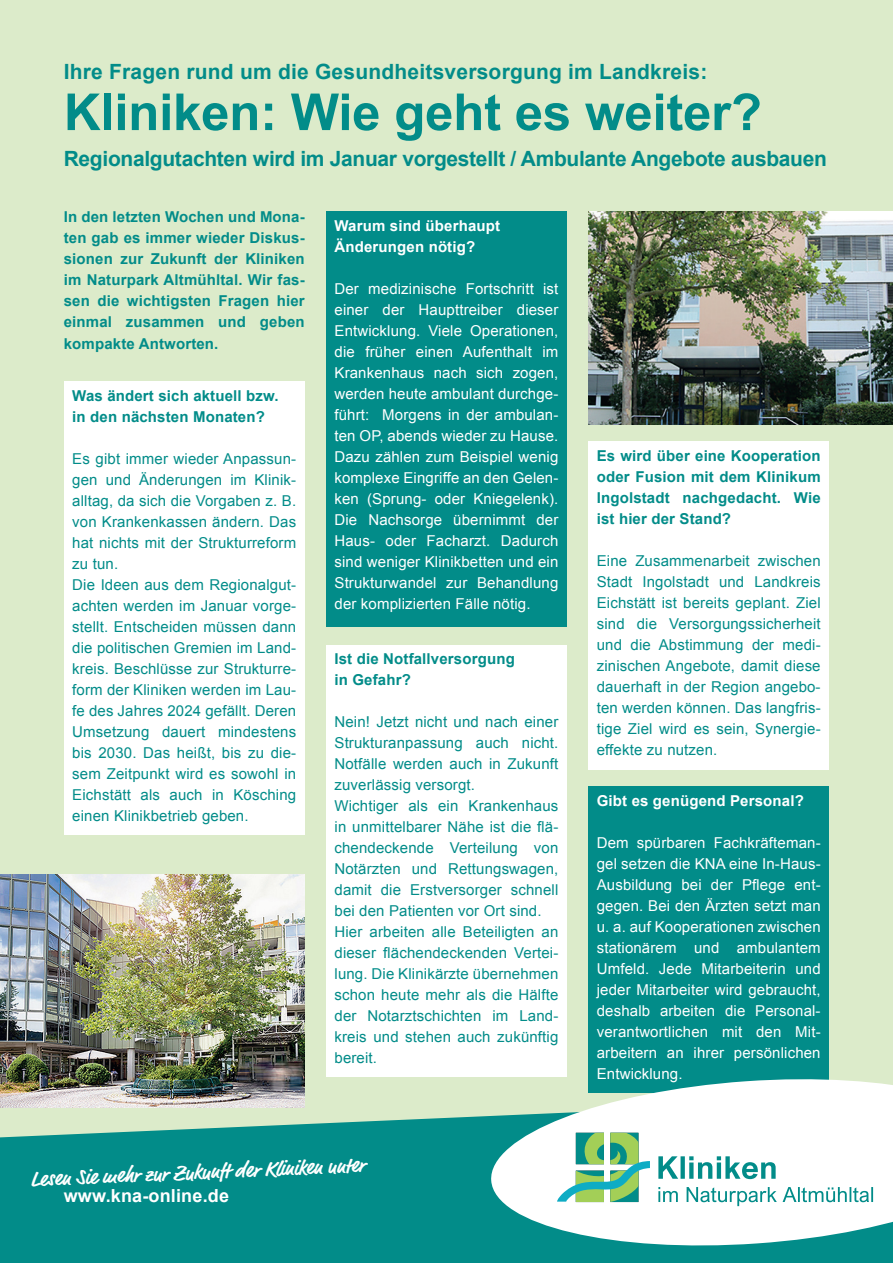
<style>
.page{position:relative;width:893px;height:1263px;background:#fff}
.page>*{position:absolute;margin:0;border:0;box-sizing:border-box;transform-origin:0 0}
.t1{font:700 51px "Arial";letter-spacing:-.005em;color:#028c89}
.t2{font:700 21px "Arial";letter-spacing:-.015em;color:#028c89}
.t3{font:700 21px "Arial";letter-spacing:.01em;color:#028c89}
.t4{font:700 21px "Market Pro";color:#fff}
.t5{font:700 18px "Arial";letter-spacing:.01em;color:#fff}
.t6{font:15px/21px "Arial";letter-spacing:.01em;color:#028c89}
.t7{font:15px/21px "Arial";letter-spacing:.01em;color:#fff;text-align:justify}
.t8{font:700 15px/21px "Arial";letter-spacing:.01em;color:#028c89;text-align:justify}
.t9{font:700 15px/21px "Arial";letter-spacing:.01em;color:#fff}
</style>
<div class="page">
<div style="left:0;top:0;width:893px;height:1176px;background:#dcebca"></div>
<svg style="left:0;top:1116px;width:893px;height:147px;background:#11928d"></svg>
<img style="left:0;top:875px;width:305px;height:233px">
<div style="left:64px;top:381px;width:241px;height:454px;background:#fff"></div>
<img style="left:588px;top:212px;width:305px;height:212px">
<div style="left:326px;top:212px;width:241px;height:415px;background:#028c89"></div>
<div style="left:326px;top:645px;width:241px;height:431px;background:#fff"></div>
<div style="left:588px;top:442px;width:241px;height:328px;background:#fff"></div>
<div style="left:588px;top:786px;width:241px;height:307px;background:#028c89"></div>
<svg style="left:488px;top:1076px;width:405px;height:177px;fill:#fff"></svg>
<svg style="left:557px;top:1133px;width:93px;height:69px;background:#99d1ac"></svg>
<svg style="left:658px;top:1187px;width:215px;height:19px"></svg>
<svg style="left:658px;top:1156px;width:118px;height:23px;background:#92cdcc"></svg>
<h2 class="t3" style="left:64px;top:58px;width:645px">Ihre Fragen rund um die Gesundheitsversorgung im Landkreis:</h2>
<h1 class="t1" style="left:64px;top:79px;width:700px">Kliniken: Wie geht es weiter?</h1>
<h2 class="t2" style="left:64px;top:145px;width:765px">Regionalgutachten wird im Januar vorgestellt / Ambulante Angebote ausbauen</h2>
<p class="t8" style="left:64px;top:207px;width:242px">In den letzten Wochen und Mona&shy;ten gab es immer wieder Diskus&shy;sionen zur Zukunft der Kliniken im Naturpark Altmühltal. Wir fas&shy;sen die wichtigsten Fragen hier einmal zusammen und geben kompakte Antworten.</p>
<p class="t8" style="left:72px;top:385px;width:208px">Was ändert sich aktuell bzw. in den nächsten Monaten?</p>
<p class="t6" style="left:72px;top:448px;width:225px">Es gibt immer wieder Anpassun&shy;gen und Änderungen im Klinik&shy;alltag, da sich die Vorgaben z. B. von Krankenkassen ändern. Das hat nichts mit der Strukturreform zu tun.<br>Die Ideen aus dem Regionalgut&shy;achten werden im Januar vorge&shy;stellt. Entscheiden müssen dann die politischen Gremien im Land&shy;kreis. Beschlüsse zur Strukturre&shy;form der Kliniken werden im Lau&shy;fe des Jahres 2024 gefällt. Deren<br>Umsetzung dauert mindestens bis 2030. Das heißt, bis zu die&shy;sem Zeitpunkt wird es sowohl in<br>Eichstätt als auch in Kösching einen Klinikbetrieb geben.</p>
<p class="t9" style="left:334px;top:216px;width:167px">Warum sind überhaupt<br>Änderungen nötig?</p>
<p class="t7" style="left:334px;top:278px;width:225px">Der medizinische Fortschritt ist einer der Haupttreiber dieser Entwicklung. Viele Operationen, die früher einen Aufenthalt im Krankenhaus nach sich zogen, werden heute ambulant durchge&shy;führt: Morgens in der ambulan&shy;ten OP, abends wieder zu Hause.<br>Dazu zählen zum Beispiel wenig komplexe Eingriffe an den Gelen&shy;ken (Sprung- oder Kniegelenk).<br>Die Nachsorge übernimmt der Haus- oder Facharzt. Dadurch sind weniger Klinikbetten und ein Strukturwandel zur Behandlung der komplizierten Fälle nötig.</p>
<p class="t8" style="left:334px;top:649px;width:182px">Ist die Notfallversorgung in Gefahr?</p>
<p class="t6" style="left:334px;top:712px;width:225px">Nein! Jetzt nicht und nach einer<br>Strukturanpassung auch nicht.<br>Notfälle werden auch in Zukunft zuverlässig versorgt.<br>Wichtiger als ein Krankenhaus in unmittelbarer Nähe ist die flä&shy;chendeckende Verteilung von<br>Notärzten und Rettungswagen, damit die Erstversorger schnell bei den Patienten vor Ort sind.<br>Hier arbeiten alle Beteiligten an dieser flächendeckenden Vertei&shy;lung. Die Klinikärzte übernehmen schon heute mehr als die Hälfte der Notarztschichten im Land&shy;kreis und stehen auch zukünftig bereit.</p>
<h2 class="t4" style="left:29px;top:1166px;width:336px;rotate:-3deg">Lesen Sie mehr zur Zukunft der Kliniken unter</h2>
<p class="t5" style="left:64px;top:1184px;width:167px">www.kna-online.de</p>
<p class="t8" style="left:597px;top:446px;width:225px">Es wird über eine Kooperation oder Fusion mit dem Klinikum Ingolstadt nachgedacht. Wie ist hier der Stand?</p>
<p class="t6" style="left:597px;top:550px;width:225px;text-align:justify">Eine Zusammenarbeit zwischen Stadt Ingolstadt und Landkreis Eichstätt ist bereits geplant. Ziel sind die Versorgungssicherheit und die Abstimmung der medi&shy;zinischen Angebote, damit diese dauerhaft in der Region angebo&shy;ten werden können. Das langfris&shy;tige Ziel wird es sein, Synergie&shy;effekte zu nutzen.</p>
<p class="t9" style="left:597px;top:790px;width:209px">Gibt es genügend Personal?</p>
<p class="t7" style="left:597px;top:832px;width:225px">Dem spürbaren Fachkräfteman&shy;gel setzen die KNA eine In-Haus-Ausbildung bei der Pflege ent&shy;gegen. Bei den Ärzten setzt man u. a. auf Kooperationen zwischen stationärem und ambulantem Umfeld. Jede Mitarbeiterin und jeder Mitarbeiter wird gebraucht, deshalb arbeiten die Personal&shy;verantwortlichen mit den Mit&shy;arbeitern an ihrer persönlichen Entwicklung.</p>
</div>
